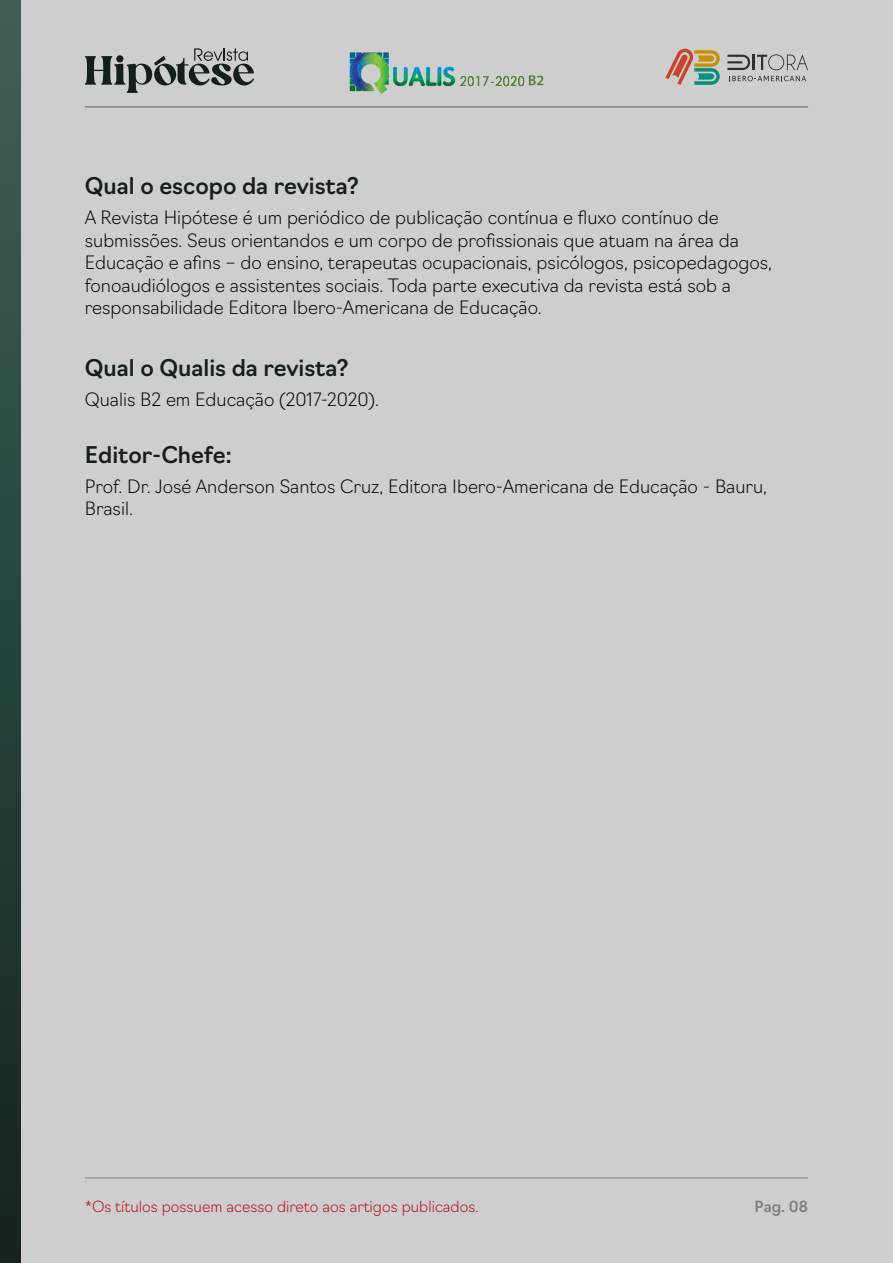
<style>
.page{position:relative;width:893px;height:1263px;background:#fff}
.page>*{position:absolute;margin:0;border:0;box-sizing:border-box;transform-origin:0 0}
.t1{font:500 22.5px "Navigo";color:#141f1d}
.t2{font:18px/22.5px "Navigo Extra Light 2";color:#000}
.t3{font:15px "Navigo Extra Light 2";color:#b20b15}
.t4{font:500 15px "Navigo";color:#808080}
.s1{color:#010326}
</style>
<div class="page">
<div style="left:0;top:0;width:893px;height:1262px;background:#cecece"></div>
<svg style="left:665px;top:48px;width:55px;height:37px"></svg>
<svg style="left:727px;top:54px;width:81px;height:16px"></svg>
<svg style="left:729px;top:76px;width:77px;height:5px"></svg>
<hr style="left:85px;top:107px;width:723px;height:1px;background:#606060">
<hr style="left:85px;top:1177px;width:723px;height:1px;background:#808080">
<svg style="left:85px;top:48px;width:169px;height:45px"></svg>
<div style="left:0;top:0;width:20px;height:1263px;background:linear-gradient(to bottom,#3d615b,#122521)"></div>
<img style="left:350px;top:52px;width:105px;height:42px">
<img style="left:460px;top:76px;width:69px;height:11px">
<svg style="left:529px;top:75px;width:14px;height:10px"></svg>
<p class="t1" style="left:85px;top:168px;width:276px">Qual o escopo da revista?</p>
<p class="t2" style="left:85px;top:205px;width:689px">A Revista Hipótese é um periódico de publicação contínua e fluxo contínuo de submissões. Seus orientandos e um corpo de profissionais que atuam na área da Educação e afins – do ensino, terapeutas ocupacionais, psicólogos, psicopedagogos, fonoaudiólogos e assistentes sociais. Toda parte executiva da revista está sob a responsabilidade Editora Ibero-Americana de Educação.</p>
<p class="t1" style="left:85px;top:350px;width:265px">Qual o Qualis da revista?</p>
<p class="t2" style="left:85px;top:387px;width:296px">Qualis B2 em Educação (2017-2020).</p>
<p class="t1" style="left:85px;top:437px;width:148px">Editor-Chefe:</p>
<p class="t2" style="left:85px;top:473px;width:684px">Prof. Dr. José Anderson Santos Cruz, Editora Ibero-Americana de Educação - Bauru,<br>Brasil<span class="s1">.</span></p>
<p class="t3" style="left:85px;top:1194px;width:395px">*Os títulos possuem acesso direto aos artigos publicados.</p>
<p class="t4" style="left:755px;top:1194px;width:55px">Pag. 08</p>
</div>
